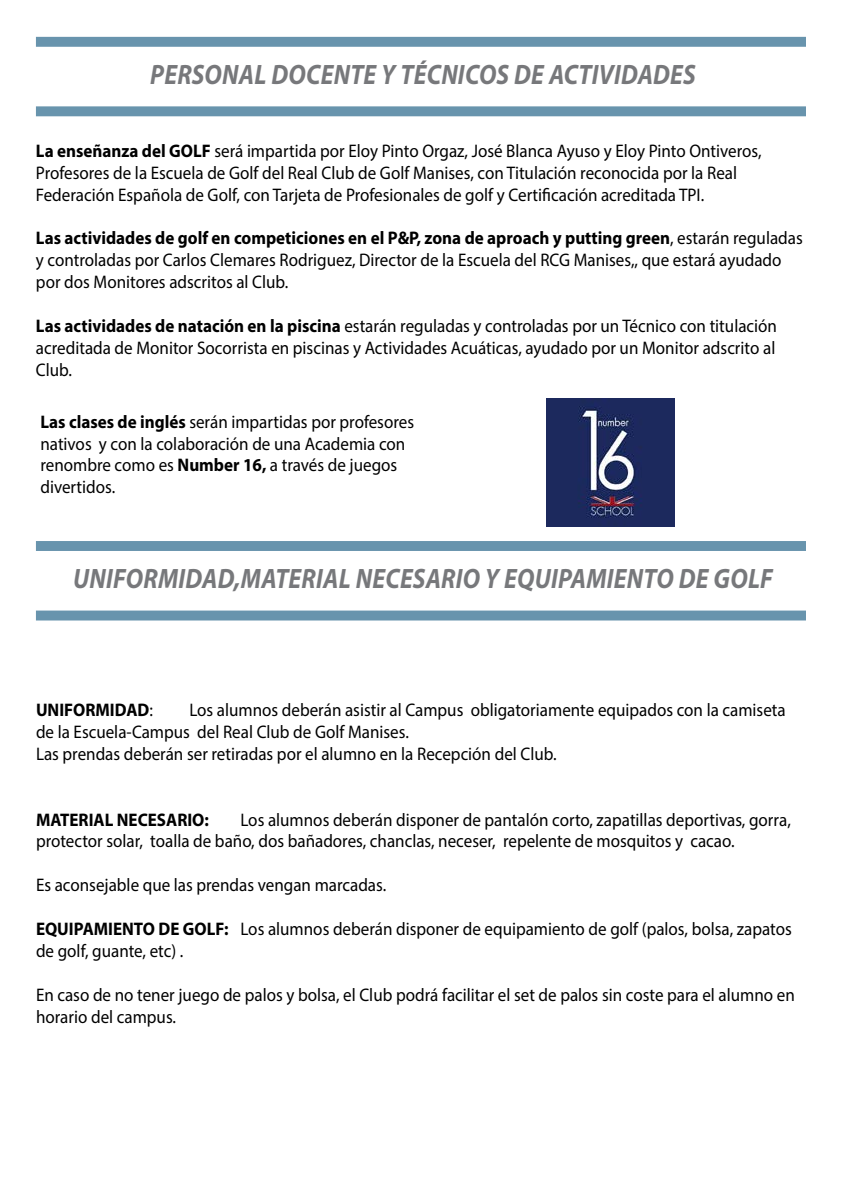
<style>
.page{position:relative;width:842px;height:1191px;background:#fff}
.page>*{position:absolute;margin:0;border:0;box-sizing:border-box;transform-origin:0 0}
.t1{font:italic 700 28.1px "Myriad Pro";letter-spacing:.01em;color:#77787b;scale:.88 1}
.t2{font:18.2px/21.9px "Myriad Pro";color:#000;scale:.93 1}
.t3{font:700 18.2px "Myriad Pro";color:#000;scale:.93 1}
.s1{font-weight:700}
.s2{font-weight:400}
</style>
<div class="page">
<div style="left:36px;top:541px;width:770px;height:9px;background:#6894ad"></div>
<div style="left:36px;top:611px;width:770px;height:9px;background:#6894ad"></div>
<div style="left:36px;top:37px;width:770px;height:9px;background:#6894ad"></div>
<div style="left:36px;top:107px;width:770px;height:9px;background:#6894ad"></div>
<img style="left:546px;top:398px;width:129px;height:128px">
<h1 class="t1" style="left:150px;top:56px;width:621px">PERSONAL DOCENTE Y TÉCNICOS DE ACTIVIDADES</h1>
<p class="t2" style="left:36px;top:139px;width:782px"><span class="s1">La enseñanza del GOLF</span> será impartida por Eloy Pinto Orgaz, José Blanca Ayuso y Eloy Pinto Ontiveros,<br>Profesores de la Escuela de Golf del Real Club de Golf Manises, con Titulación reconocida por la Real<br>Federación Española de Golf, con Tarjeta de Profesionales de golf y Certificación acreditada TPI.</p>
<p class="t2" style="left:36px;top:227px;width:826px"><span class="s1">Las actividades de golf en competiciones en el P&amp;P, zona de aproach y putting green</span>, estarán reguladas y controladas por Carlos Clemares Rodriguez, Director de la Escuela del RCG Manises,, que estará ayudado por dos Monitores adscritos al Club.</p>
<p class="t2" style="left:36px;top:314px;width:798px;text-align:justify"><span class="s1">Las actividades de natación en la piscina</span> estarán reguladas y controladas por un Técnico con titulación acreditada de Monitor Socorrista en piscinas y Actividades Acuáticas, ayudado por un Monitor adscrito al Club.</p>
<p class="t2" style="left:40px;top:410px;width:403px"><span class="s1">Las clases de inglés</span> serán impartidas por profesores nativos y con la colaboración de una Academia con renombre como es <span class="s1">Number 16,</span> a través de juegos divertidos.</p>
<h1 class="t1" style="left:73px;top:560px;width:797px">UNIFORMIDAD,MATERIAL NECESARIO Y EQUIPAMIENTO DE GOLF</h1>
<p class="t2" style="left:36px;top:698px;width:808px;text-indent:153px">Los alumnos deberán asistir al Campus obligatoriamente equipados con la camiseta de la Escuela-Campus del Real Club de Golf Manises.<br>Las prendas deberán ser retiradas por el alumno en la Recepción del Club.</p>
<p class="t3" style="left:36px;top:698px;width:127px">UNIFORMIDAD<span class="s2">:</span></p>
<p class="t2" style="left:36px;top:808px;width:813px;text-indent:204px">Los alumnos deberán disponer de pantalón corto, zapatillas deportivas, gorra, protector solar, toalla de baño, dos bañadores, chanclas, neceser, repelente de mosquitos y cacao.</p>
<p class="t2" style="left:36px;top:874px;width:378px">Es aconsejable que las prendas vengan marcadas.</p>
<p class="t2" style="left:36px;top:917px;width:814px"><span class="s1">EQUIPAMIENTO DE GOLF:</span> Los alumnos deberán disponer de equipamiento de golf (palos, bolsa, zapatos de golf, guante, etc) .</p>
<p class="t2" style="left:36px;top:983px;width:817px">En caso de no tener juego de palos y bolsa, el Club podrá facilitar el set de palos sin coste para el alumno en horario del campus.</p>
<p class="t3" style="left:36px;top:807px;width:187px">MATERIAL NECESARIO:</p>
</div>
